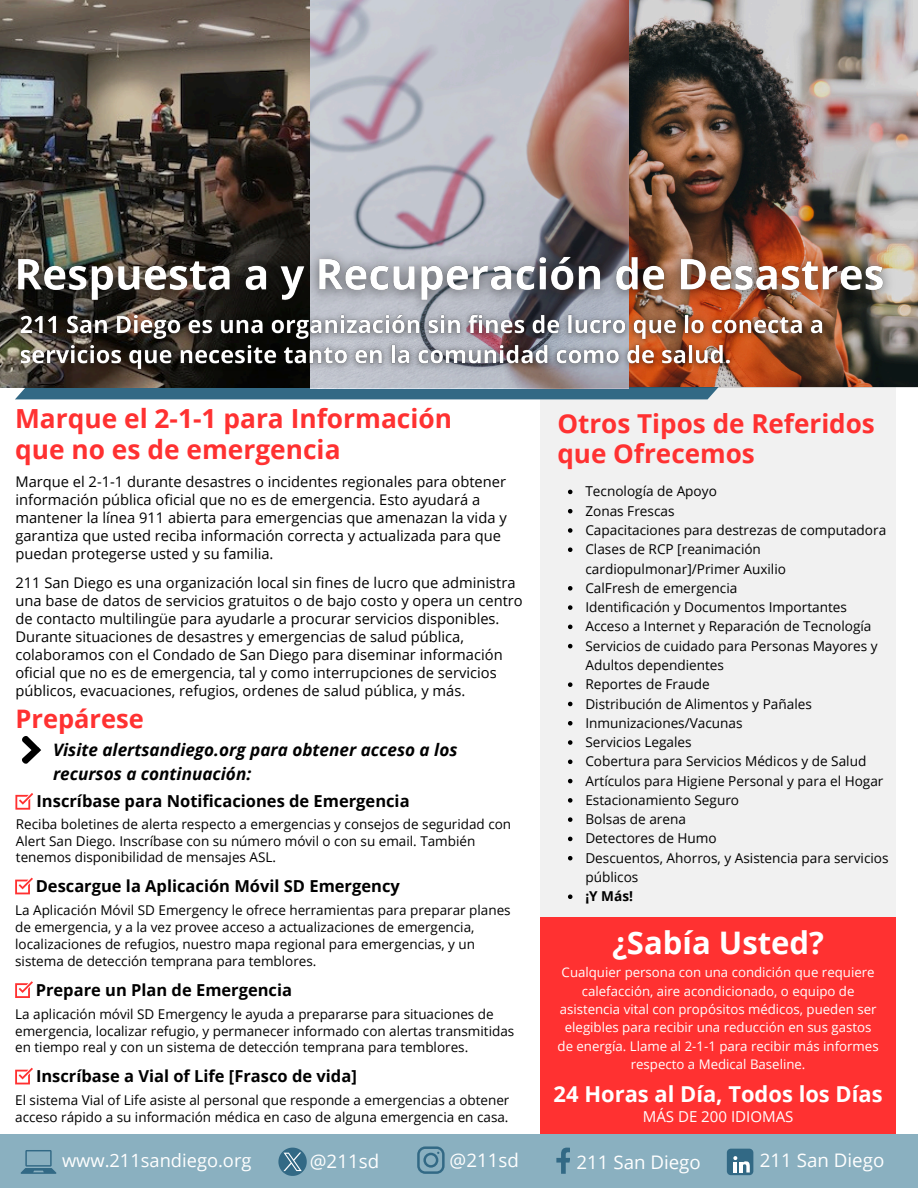
<style>
.page{position:relative;width:918px;height:1188px;background:#fff}
.page>*{position:absolute;margin:0;border:0;box-sizing:border-box;transform-origin:0 0}
.t1{font:700 31.05px "Open Sans";color:#fff}
.t2{font:700 26.4px/31px "Open Sans";color:#ff3131}
.t3{font:700 26.1px/30.3px "Open Sans";color:#ff3131}
.t4{font:700 25.5px "Open Sans";color:#ff3131}
.t5{font:700 21.9px "Open Sans";color:#fff}
.t6{font:18.75px "Open Sans";color:#fff}
.t7{font:18.3px "Open Sans";color:#fff}
.t8{font:italic 700 17.1px/23.7px "Open Sans";color:#000}
.t9{font:700 16.5px "Open Sans";color:#000}
.t10{font:15px "Open Sans";color:#fff}
.t11{font:14.7px/18px "Open Sans";color:#000}
.t12{font:13.65px/19.4px "Open Sans";color:#000}
.t13{font:700 13.65px "Open Sans";color:#000}
.t14{font:13.5px/16.8px "Open Sans";color:#000}
.t15{font:13.2px/18.5px "Open Sans";color:#fff;text-align:center}
</style>
<div class="page">
<div style="left:540px;top:387px;width:356px;height:554px;background:#f1f1f1"></div>
<div style="left:15px;top:388px;width:703px;height:11px;background:#326985"></div>
<div style="left:540px;top:917px;width:356px;height:217px;background:#ff3131"></div>
<div style="left:0;top:1134px;width:918px;height:54px;background:#8ab0c0"></div>
<svg style="left:278px;top:1148px;width:29px;height:28px"></svg>
<svg style="left:417px;top:1146px;width:27px;height:27px"></svg>
<svg style="left:556px;top:1148px;width:14px;height:25px"></svg>
<div style="left:727px;top:1149px;width:26px;height:26px;background:#326985;border-radius:4px"></div>
<svg style="left:733px;top:1156px;width:17px;height:17px"></svg>
<svg style="left:21px;top:1150px;width:35px;height:24px"></svg>
<svg style="left:15px;top:878px;width:18px;height:16px"></svg>
<svg style="left:15px;top:793px;width:18px;height:17px"></svg>
<svg style="left:15px;top:981px;width:18px;height:17px"></svg>
<svg style="left:15px;top:1068px;width:18px;height:16px"></svg>
<img style="left:0;top:0;width:918px;height:388px">
<img style="left:0;top:239px;width:903px;height:82px">
<img style="left:9px;top:304px;width:826px;height:77px">
<svg style="left:568px;top:490px;width:4px;height:4px"></svg>
<svg style="left:568px;top:509px;width:4px;height:4px"></svg>
<svg style="left:568px;top:528px;width:4px;height:5px"></svg>
<svg style="left:568px;top:547px;width:4px;height:5px"></svg>
<svg style="left:568px;top:586px;width:4px;height:5px"></svg>
<svg style="left:568px;top:605px;width:4px;height:5px"></svg>
<svg style="left:568px;top:625px;width:4px;height:4px"></svg>
<svg style="left:568px;top:644px;width:4px;height:4px"></svg>
<svg style="left:568px;top:682px;width:4px;height:5px"></svg>
<svg style="left:568px;top:702px;width:4px;height:4px"></svg>
<svg style="left:568px;top:721px;width:4px;height:5px"></svg>
<svg style="left:568px;top:740px;width:4px;height:5px"></svg>
<svg style="left:568px;top:760px;width:4px;height:4px"></svg>
<svg style="left:568px;top:779px;width:4px;height:4px"></svg>
<svg style="left:568px;top:798px;width:4px;height:5px"></svg>
<svg style="left:568px;top:817px;width:4px;height:5px"></svg>
<svg style="left:568px;top:837px;width:4px;height:4px"></svg>
<svg style="left:568px;top:856px;width:4px;height:4px"></svg>
<svg style="left:568px;top:894px;width:4px;height:5px"></svg>
<svg style="left:22px;top:736px;width:19px;height:28px"></svg>
<p class="t2" style="left:15px;top:403px;width:438px">Marque el 2-1-1 para Información que no es de emergencia</p>
<p class="t11" style="left:15px;top:472px;width:493px">Marque el 2-1-1 durante desastres o incidentes regionales para obtener información pública oficial que no es de emergencia. Esto ayudará a mantener la línea 911 abierta para emergencias que amenazan la vida y garantiza que usted reciba información correcta y actualizada para que puedan protegerse usted y su familia.</p>
<p class="t11" style="left:15px;top:574px;width:509px">211 San Diego es una organización local sin fines de lucro que administra una base de datos de servicios gratuitos o de bajo costo y opera un centro de contacto multilingüe para ayudarle a procurar servicios disponibles.<br>Durante situaciones de desastres y emergencias de salud pública, colaboramos con el Condado de San Diego para diseminar información oficial que no es de emergencia, tal y como interrupciones de servicios públicos, evacuaciones, refugios, ordenes de salud pública, y más.</p>
<p class="t4" style="left:15px;top:701px;width:130px">Prepárese</p>
<p class="t8" style="left:53px;top:738px;width:406px">Visite alertsandiego.org para obtener acceso a los recursos a continuación:</p>
<p class="t9" style="left:37px;top:789px;width:375px">Inscríbase para Notificaciones de Emergencia</p>
<p class="t14" style="left:16px;top:815px;width:497px">Reciba boletines de alerta respecto a emergencias y consejos de seguridad con<br>Alert San Diego. Inscríbase con su número móvil o con su email. También tenemos disponibilidad de mensajes ASL.</p>
<p class="t9" style="left:36px;top:875px;width:366px">Descargue la Aplicación Móvil SD Emergency</p>
<p class="t14" style="left:15px;top:901px;width:497px">La Aplicación Móvil SD Emergency le ofrece herramientas para preparar planes de emergencia, y a la vez provee acceso a actualizaciones de emergencia, localizaciones de refugios, nuestro mapa regional para emergencias, y un sistema de detección temprana para temblores.</p>
<p class="t9" style="left:36px;top:978px;width:258px">Prepare un Plan de Emergencia</p>
<p class="t14" style="left:15px;top:1005px;width:501px">La aplicación móvil SD Emergency le ayuda a prepararse para situaciones de emergencia, localizar refugio, y permanecer informado con alertas transmitidas en tiempo real y con un sistema de detección temprana para temblores.</p>
<p class="t9" style="left:36px;top:1065px;width:322px">Inscríbase a Vial of Life [Frasco de vida]</p>
<p class="t14" style="left:15px;top:1092px;width:496px">El sistema Vial of Life asiste al personal que responde a emergencias a obtener acceso rápido a su información médica en caso de alguna emergencia en casa.</p>
<p class="t3" style="left:557px;top:408px;width:319px">Otros Tipos de Referidos que Ofrecemos</p>
<p class="t12" style="left:585px;top:481px;width:133px">Tecnología de Apoyo</p>
<h3 class="t12" style="left:585px;top:501px;width:91px">Zonas Frescas</h3>
<p class="t12" style="left:585px;top:520px;width:302px">Capacitaciones para destrezas de computadora</p>
<p class="t12" style="left:585px;top:539px;width:202px">Clases de RCP [reanimación cardiopulmonar]/Primer Auxilio</p>
<h3 class="t12" style="left:585px;top:578px;width:153px">CalFresh de emergencia</h3>
<p class="t12" style="left:585px;top:597px;width:263px">Identificación y Documentos Importantes</p>
<p class="t12" style="left:585px;top:616px;width:288px">Acceso a Internet y Reparación de Tecnología</p>
<p class="t12" style="left:585px;top:636px;width:294px">Servicios de cuidado para Personas Mayores y<br>Adultos dependientes</p>
<p class="t12" style="left:585px;top:674px;width:126px">Reportes de Fraude</p>
<p class="t12" style="left:585px;top:694px;width:228px">Distribución de Alimentos y Pañales</p>
<p class="t12" style="left:585px;top:713px;width:159px">Inmunizaciones/Vacunas</p>
<p class="t12" style="left:585px;top:732px;width:108px">Servicios Legales</p>
<p class="t12" style="left:585px;top:751px;width:283px">Cobertura para Servicios Médicos y de Salud</p>
<h2 class="t12" style="left:585px;top:771px;width:300px">Artículos para Higiene Personal y para el Hogar</h2>
<p class="t12" style="left:585px;top:790px;width:155px">Estacionamiento Seguro</p>
<h5 class="t12" style="left:585px;top:809px;width:102px">Bolsas de arena</h5>
<p class="t12" style="left:585px;top:828px;width:133px">Detectores de Humo</p>
<p class="t12" style="left:585px;top:848px;width:305px">Descuentos, Ahorros, y Asistencia para servicios públicos</p>
<p class="t13" style="left:585px;top:887px;width:49px">¡Y Más!</p>
<p class="t1" style="left:612px;top:921px;width:214px">¿Sabía Usted?</p>
<p class="t15" style="left:558px;top:963px;width:323px">Cualquier persona con una condición que requiere calefacción, aire acondicionado, o equipo de asistencia vital con propósitos médicos, pueden ser elegibles para recibir una reducción en sus gastos de energía. Llame al 2-1-1 para recibir más informes respecto a Medical Baseline.</p>
<p class="t5" style="left:554px;top:1078px;width:331px">24 Horas al Día, Todos los Días</p>
<p class="t10" style="left:643px;top:1106px;width:152px">MÁS DE 200 IDIOMAS</p>
<p class="t7" style="left:62px;top:1148px;width:191px">www.211sandiego.org</p>
<p class="t6" style="left:310px;top:1148px;width:71px">@211sd</p>
<h3 class="t6" style="left:450px;top:1147px;width:71px">@211sd</h3>
<p class="t6" style="left:576px;top:1149px;width:126px">211 San Diego</p>
<p class="t6" style="left:760px;top:1147px;width:126px">211 San Diego</p>
</div>
